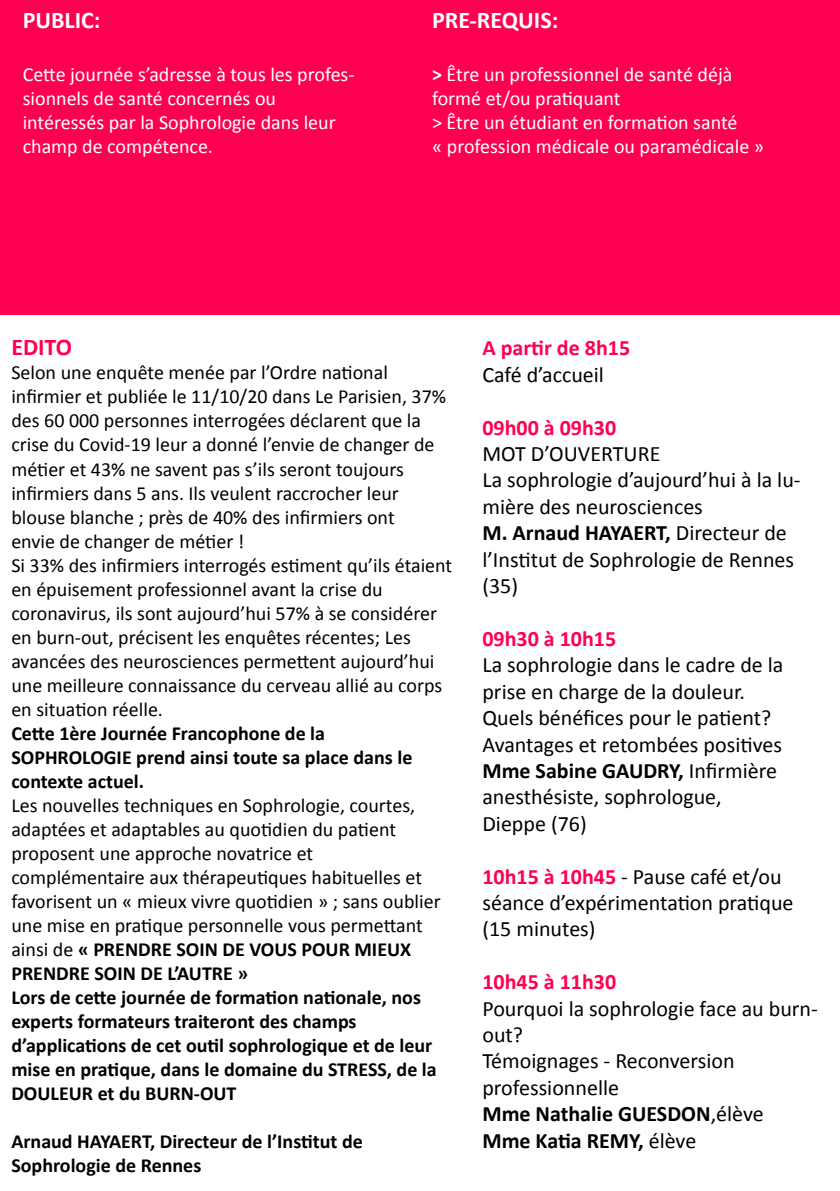
<style>
.page{position:relative;width:840px;height:1191px;background:#fff}
.page>*{position:absolute;margin:0;border:0;box-sizing:border-box;transform-origin:0 0}
.t1{font:700 24px "Calibri";color:#fff}
.t2{font:700 24px "Calibri";color:#ff0050}
.t3{font:22px/26.4px "Calibri";color:#000}
.t4{font:700 22px "Calibri";color:#ff0050}
.t5{font:20px/24px "Calibri";color:#000}
.t6{font:20px/24px "Calibri";color:#fff}
.t7{font:700 20px/24px "Calibri";color:#000}
.s1{font-weight:700}
.s2{font-weight:700;color:#ff0050}
</style>
<div class="page">
<div style="left:0;top:0;width:839px;height:315px;background:#ff0050"></div>
<p class="t1" style="left:23px;top:5px;width:79px">PUBLIC:</p>
<p class="t6" style="left:23px;top:62px;width:333px">Cette journée s’adresse à tous les profes&shy;sionnels de santé concernés ou intéressés par la Sophrologie dans leur champ de compétence.</p>
<p class="t1" style="left:432px;top:5px;width:128px">PRE-REQUIS:</p>
<p class="t6" style="left:432px;top:62px;width:333px"><span class="s1">&gt;</span> Être un professionnel de santé déjà formé et/ou pratiquant<br>&gt; Être un étudiant en formation santé<br>« profession médicale ou paramédicale »</p>
<p class="t2" style="left:11px;top:332px;width:62px">EDITO</p>
<p class="t5" style="left:11px;top:361px;width:442px">Selon une enquête menée par l’Ordre national infirmier et publiée le 11/10/20 dans Le Parisien, 37% des 60 000 personnes interrogées déclarent que la crise du Covid-19 leur a donné l’envie de changer de métier et 43% ne savent pas s’ils seront toujours infirmiers dans 5 ans. Ils veulent raccrocher leur blouse blanche ; près de 40% des infirmiers ont<br>envie de changer de métier !<br>Si 33% des infirmiers interrogés estiment qu’ils étaient en épuisement professionnel avant la crise du coronavirus, ils sont aujourd’hui 57% à se considérer en burn-out, précisent les enquêtes récentes; Les avancées des neurosciences permettent aujourd’hui une meilleure connaissance du cerveau allié au corps en situation réelle.</p>
<p class="t7" style="left:11px;top:721px;width:402px">Cette 1ère Journée Francophone de la<br>SOPHROLOGIE prend ainsi toute sa place dans le contexte actuel.</p>
<p class="t5" style="left:11px;top:793px;width:430px">Les nouvelles techniques en Sophrologie, courtes, adaptées et adaptables au quotidien du patient proposent une approche novatrice et complémentaire aux thérapeutiques habituelles et favorisent un « mieux vivre quotidien » ; sans oublier une mise en pratique personnelle vous permettant ainsi de <span class="s1">« PRENDRE SOIN DE VOUS POUR MIEUX PRENDRE SOIN DE L’AUTRE »<br>Lors de cette journée de formation nationale, nos experts formateurs traiteront des champs d’applications de cet outil sophrologique et de leur mise en pratique, dans le domaine du STRESS, de la DOULEUR et du BURN-OUT</span></p>
<p class="t7" style="left:11px;top:1129px;width:353px">Arnaud HAYAERT, Directeur de l’Institut de<br>Sophrologie de Rennes</p>
<p class="t4" style="left:482px;top:334px;width:149px">A partir de 8h15</p>
<p class="t3" style="left:482px;top:361px;width:123px">Café d’accueil</p>
<p class="t4" style="left:482px;top:413px;width:135px">09h00 à 09h30</p>
<p class="t3" style="left:482px;top:440px;width:319px">MOT D’OUVERTURE<br>La sophrologie d’aujourd’hui à la lu&shy;mière des neurosciences<br><span class="s1">M. Arnaud HAYAERT,</span> Directeur de l’Institut de Sophrologie de Rennes (35)</p>
<p class="t4" style="left:482px;top:624px;width:135px">09h30 à 10h15</p>
<p class="t3" style="left:482px;top:652px;width:302px">La sophrologie dans le cadre de la prise en charge de la douleur.<br>Quels bénéfices pour le patient?<br>Avantages et retombées positives<br><span class="s1">Mme Sabine GAUDRY,</span> Infirmière anesthésiste, sophrologue,<br>Dieppe (76)</p>
<p class="t3" style="left:482px;top:863px;width:312px"><span class="s2">10h15 à 10h45</span> - Pause café et/ou séance d’expérimentation pratique (15 minutes)</p>
<p class="t4" style="left:482px;top:967px;width:135px">10h45 à 11h30</p>
<p class="t3" style="left:482px;top:995px;width:337px">Pourquoi la sophrologie face au burn&shy;out?<br>Témoignages - Reconversion professionnelle<br><span class="s1">Mme Nathalie GUESDON</span>,élève<br><span class="s1">Mme Katia REMY,</span> élève</p>
</div>
